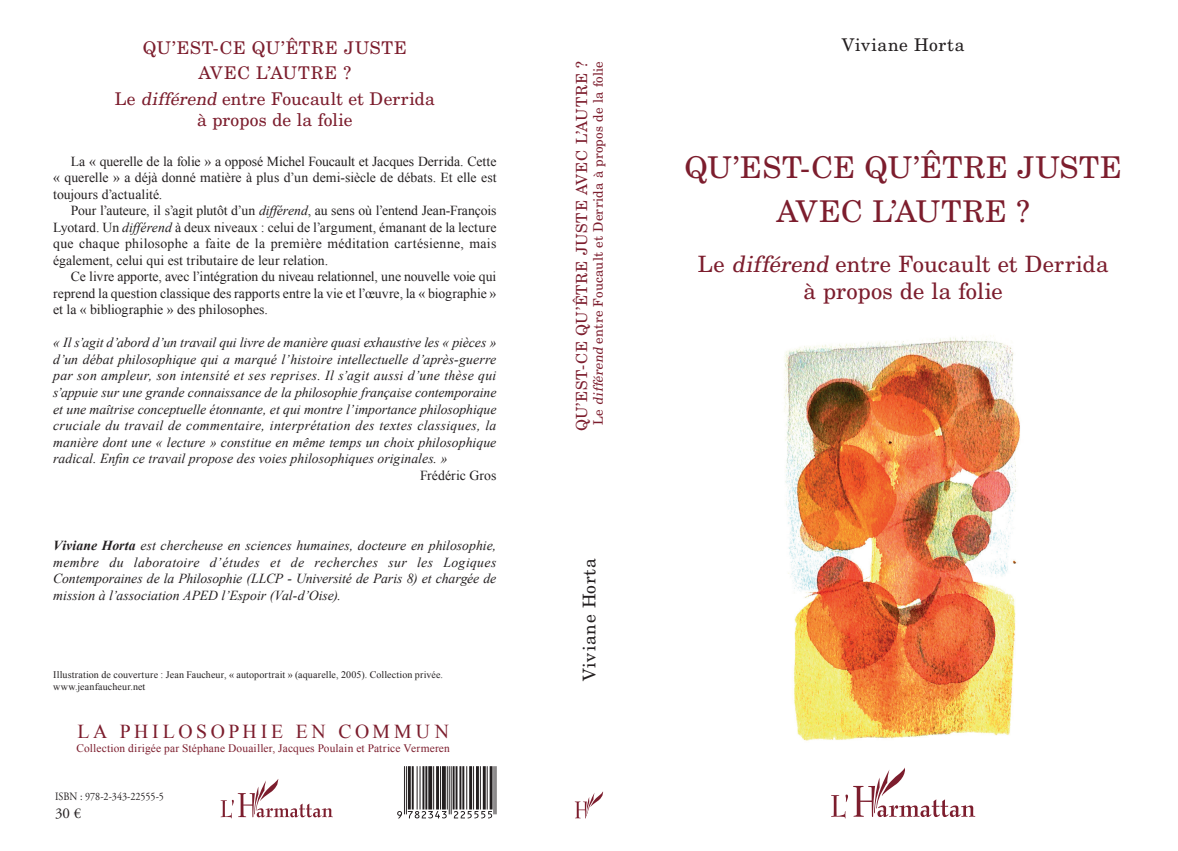
<style>
.page{position:relative;width:1178px;height:851px;background:#fff}
.page>*{position:absolute;margin:0;border:0;box-sizing:border-box;transform-origin:0 0}
.t1{font:30px/43.8px "New Century Schlbk LT Std";letter-spacing:.015em;color:#7c1d2d;text-align:center}
.t2{font:22.5px/27px "New Century Schlbk LT Std";letter-spacing:.005em;color:#7c1d2d;text-align:center}
.t3{font:19.75px "Times New Roman";letter-spacing:.19em;color:#7c1d2d}
.t4{font:17.5px/25.6px "New Century Schlbk LT Std";letter-spacing:.015em;color:#7c1d2d;text-align:center}
.t5{font:17.5px "New Century Schlbk LT Std";letter-spacing:.035em;color:#231f20}
.t6{font:15.38px "New Century Schlbk LT Std";letter-spacing:.045em;color:#7c1d2d}
.t7{font:15px "Adobe Garamond Pro";color:#231f20}
.t8{font:italic 13.75px/16.5px "Times New Roman";color:#231f20;text-align:justify}
.t9{font:13.75px/16.5px "Times New Roman";color:#231f20;text-align:justify}
.t10{font:13.12px "New Century Schlbk LT Std";letter-spacing:.015em;color:#7c1d2d}
.t11{font:11.38px "Times New Roman";letter-spacing:.015em;color:#7c1d2d}
.t12{font:11.25px "Adobe Garamond Pro";color:#231f20;scale:.9 1}
.t13{font:10px/12px "Times New Roman";letter-spacing:.015em;color:#231f20}
.s1{font-style:italic}
.s2{font-weight:700}
</style>
<div class="page">
<img style="left:784px;top:336px;width:236px;height:405px">
<svg style="left:831px;top:767px;width:144px;height:51px"></svg>
<svg style="left:220px;top:779px;width:113px;height:39px"></svg>
<svg style="left:574px;top:791px;width:30px;height:27px"></svg>
<svg style="left:397px;top:766px;width:99px;height:52px"></svg>
<p class="t4" style="left:115px;top:34px;width:322px">QU’EST-CE QU’ÊTRE JUSTE<br>AVEC L’AUTRE ?<br>Le <span class="s1">différend</span> entre Foucault et Derrida</p>
<p class="t4" style="left:197px;top:107px;width:157px">à propos de la folie</p>
<p class="t9" style="left:53px;top:153px;width:444px;text-indent:18px">La « querelle de la folie » a opposé Michel Foucault et Jacques Derrida. Cette « querelle » a déjà donné matière à plus d’un demi-siècle de débats. Et elle est toujours d’actualité.</p>
<p class="t9" style="left:53px;top:202px;width:444px;text-indent:18px">Pour l’auteure, il s’agit plutôt d’un <span class="s1">différend</span>, au sens où l’entend Jean-François Lyotard. Un <span class="s1">différend</span> à deux niveaux : celui de l’argument, émanant de la lecture que chaque philosophe a faite de la première méditation cartésienne, mais également, celui qui est tributaire de leur relation.</p>
<p class="t9" style="left:53px;top:268px;width:444px;text-indent:18px">Ce livre apporte, avec l’intégration du niveau relationnel, une nouvelle voie qui reprend la question classique des rapports entre la vie et l’œuvre, la « biographie » et la « bibliographie » des philosophes.</p>
<p class="t8" style="left:53px;top:334px;width:444px">« Il s’agit d’abord d’un travail qui livre de manière quasi exhaustive les « pièces » d’un débat philosophique qui a marqué l’histoire intellectuelle d’après-guerre par son ampleur, son intensité et ses reprises. Il s’agit aussi d’une thèse qui s’appuie sur une grande connaissance de la philosophie française contemporaine et une maîtrise conceptuelle étonnante, et qui montre l’importance philosophique cruciale du travail de commentaire, interprétation des textes classiques, la manière dont une « lecture » constitue en même temps un choix philosophique radical. Enfin ce travail propose des voies philosophiques originales. »</p>
<p class="t9" style="left:420px;top:466px;width:78px">Frédéric Gros</p>
<p class="t8" style="left:53px;top:537px;width:444px"><span class="s2">Viviane Horta</span> est chercheuse en sciences humaines, docteure en philosophie, membre du laboratoire d’études et de recherches sur les Logiques Contemporaines de la Philosophie (LLCP - Université de Paris 8) et chargée de mission à l’association APED l’Espoir (Val-d’Oise).</p>
<p class="t13" style="left:53px;top:668px;width:391px">Illustration de couverture : Jean Faucheur, « autoportrait » (aquarelle, 2005). Collection privée. www.jeanfaucheur.net</p>
<h3 class="t3" style="left:77px;top:718px;width:373px">LA PHILOSOPHIE EN COMMUN</h3>
<p class="t11" style="left:76px;top:740px;width:375px">Collection dirigée par Stéphane Douailler, Jacques Poulain et Patrice Vermeren</p>
<p class="t12" style="left:55px;top:790px;width:122px">ISBN : 978-2-343-22555-5</p>
<p class="t7" style="left:55px;top:804px;width:28px">30 €</p>
<p class="t6" style="left:572px;top:431px;width:372px;rotate:-90deg">QU’EST-CE QU’ÊTRE JUSTE AVEC L’AUTRE ?</p>
<p class="t10" style="left:590px;top:425px;width:365px;rotate:-90deg">Le <span class="s1">différend</span> entre Foucault et Derrida à propos de la folie</p>
<p class="t5" style="left:578px;top:680px;width:124px;rotate:-90deg">Viviane Horta</p>
<p class="t5" style="left:841px;top:34px;width:124px">Viviane Horta</p>
<h1 class="t1" style="left:684px;top:146px;width:438px">QU’EST-CE QU’ÊTRE JUSTE<br>AVEC L’AUTRE ?</h1>
<h2 class="t2" style="left:697px;top:250px;width:412px">Le <span class="s1">différend</span> entre Foucault et Derrida à propos de la folie</h2>
</div>
